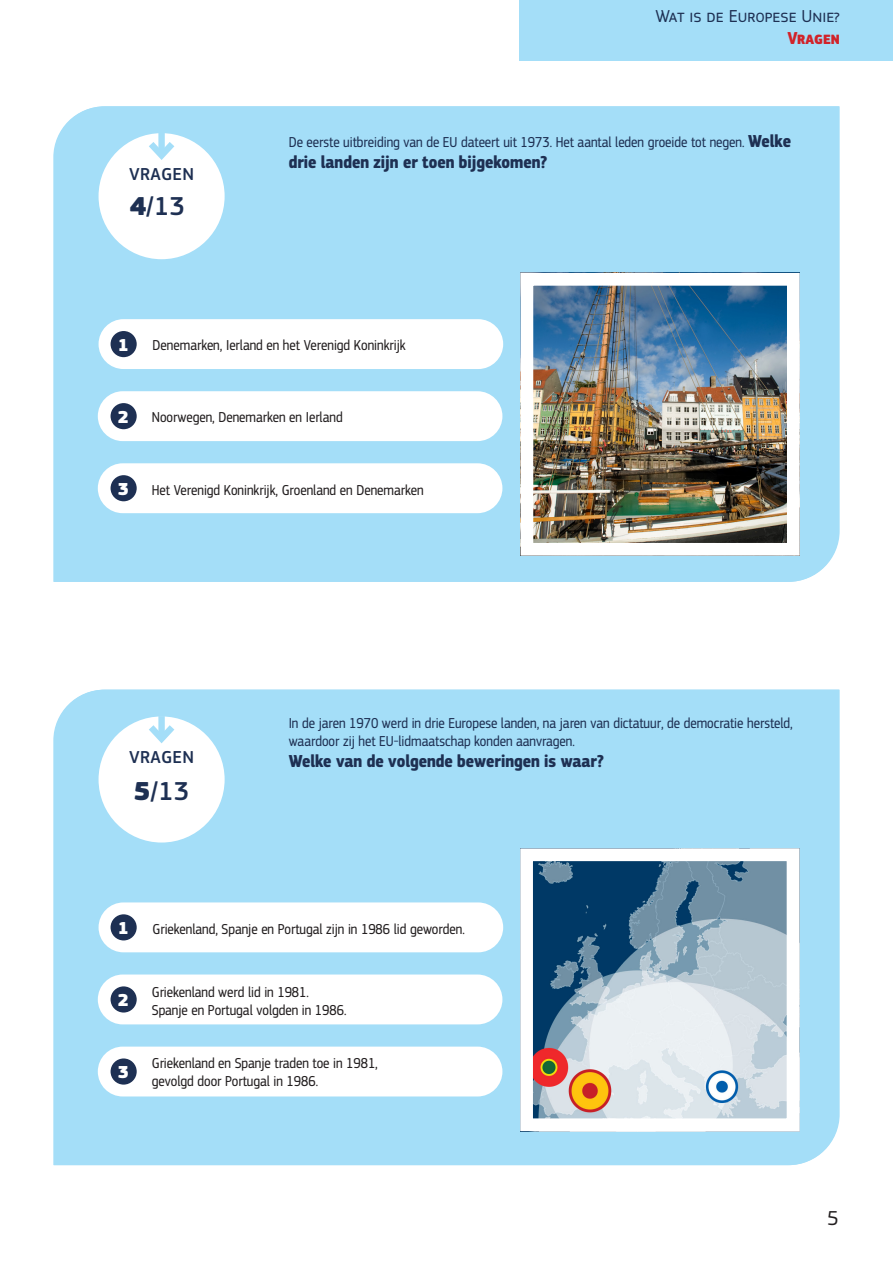
<style>
.page{position:relative;width:893px;height:1263px;background:#fff}
.page>*{position:absolute;margin:0;border:0;box-sizing:border-box;transform-origin:0 0}
.t1{font:500 27px "EC Square Sans Pro";color:#1e3053}
.t2{font:21px "EC Square Sans Pro";color:#231f20}
.t3{font:700 18px "EC Square Sans Cond Pro";color:#1e3053}
.t4{font:500 18px "EC Square Sans Pro";letter-spacing:.01em;color:#1e3053}
.t5{font:18px "EC Square Sans Pro";color:#1e3053}
.t6{font:700 18px "EC Square Sans Cond Pro";color:#d1232a}
.t7{font:900 18px "EC Square Sans Pro Extra";color:#fff}
.t8{font:15px "EC Square Sans Cond Pro";color:#231f20}
.t9{font:15px/18px "EC Square Sans Cond Pro";color:#1e3053}
.s1{font-family:"EC Square Sans Pro Extra";font-weight:900}
.s2{font-weight:700;font-size:18px}
</style>
<div class="page">
<div style="left:519px;top:0;width:374px;height:61px;background:#a4def8"></div>
<div style="left:53px;top:690px;width:786px;height:475px;background:#a4def8"></div>
<div style="left:53px;top:106px;width:786px;height:476px;background:#a4def8"></div>
<div style="left:99px;top:319px;width:404px;height:50px;background:#fff;border-radius:25px"></div>
<div style="left:98px;top:463px;width:404px;height:50px;background:#fff;border-radius:25px"></div>
<div style="left:98px;top:391px;width:404px;height:50px;background:#fff;border-radius:25px"></div>
<div style="left:111px;top:331px;width:26px;height:26px;background:#1e3053;border-radius:50%"></div>
<div style="left:111px;top:403px;width:26px;height:26px;background:#1e3053;border-radius:50%"></div>
<div style="left:111px;top:475px;width:26px;height:26px;background:#1e3053;border-radius:50%"></div>
<div style="left:99px;top:133px;width:126px;height:126px;background:#fff;border-radius:50%"></div>
<div style="left:158px;top:133px;width:7px;height:22px;background:#a4def8"></div>
<svg style="left:142px;top:135px;width:40px;height:25px"></svg>
<img style="left:534px;top:287px;width:252px;height:255px">
<div style="left:520px;top:273px;width:280px;height:283px;border:13px solid #fff"></div>
<div style="left:99px;top:902px;width:404px;height:50px;background:#fff;border-radius:25px"></div>
<div style="left:98px;top:1046px;width:404px;height:50px;background:#fff;border-radius:25px"></div>
<div style="left:98px;top:974px;width:404px;height:50px;background:#fff;border-radius:25px"></div>
<div style="left:111px;top:914px;width:26px;height:26px;background:#1e3053;border-radius:50%"></div>
<div style="left:99px;top:716px;width:126px;height:126px;background:#fff;border-radius:50%"></div>
<div style="left:111px;top:986px;width:26px;height:26px;background:#1e3053;border-radius:50%"></div>
<div style="left:111px;top:1058px;width:26px;height:26px;background:#1e3053;border-radius:50%"></div>
<div style="left:158px;top:716px;width:7px;height:23px;background:#a4def8"></div>
<svg style="left:142px;top:718px;width:40px;height:26px"></svg>
<img style="left:534px;top:862px;width:251px;height:255px">
<div style="left:520px;top:848px;width:279px;height:283px;border:13px solid #fff"></div>
<p class="t4" style="left:129px;top:164px;width:67px">VRAGEN</p>
<p class="t1" style="left:130px;top:191px;width:57px"><span class="s1">4</span>/13</p>
<p class="t4" style="left:136px;top:164px;width:54px">VRAAG</p>
<p class="t5" style="left:655px;top:6px;width:186px">Wat is de Europese Unie?</p>
<p class="t6" style="left:787px;top:27px;width:54px">Vragen</p>
<p class="t9" style="left:289px;top:133px;width:504px">De eerste uitbreiding van de EU dateert uit 1973. Het aantal leden groeide tot negen. <span class="s2">Welke</span></p>
<p class="t3" style="left:289px;top:151px;width:260px">drie landen zijn er toen bijgekomen?</p>
<p class="t7" style="left:118px;top:334px;width:13px">1</p>
<p class="t8" style="left:153px;top:336px;width:255px">Denemarken, Ierland en het Verenigd Koninkrijk</p>
<p class="t7" style="left:118px;top:406px;width:13px">2</p>
<p class="t8" style="left:152px;top:408px;width:192px">Noorwegen, Denemarken en Ierland</p>
<p class="t7" style="left:118px;top:478px;width:13px">3</p>
<p class="t8" style="left:152px;top:481px;width:273px">Het Verenigd Koninkrijk, Groenland en Denemarken</p>
<p class="t9" style="left:289px;top:714px;width:506px">In de jaren 1970 werd in drie Europese landen, na jaren van dictatuur, de democratie hersteld, waardoor zij het EU-lidmaatschap konden aanvragen.</p>
<p class="t4" style="left:129px;top:747px;width:67px">VRAGEN</p>
<p class="t3" style="left:289px;top:750px;width:317px">Welke van de volgende beweringen is waar?</p>
<p class="t1" style="left:134px;top:775px;width:57px"><span class="s1">5</span>/13</p>
<p class="t4" style="left:136px;top:747px;width:54px">VRAAG</p>
<p class="t7" style="left:118px;top:917px;width:13px">1</p>
<p class="t7" style="left:118px;top:989px;width:13px">2</p>
<p class="t7" style="left:118px;top:1061px;width:13px">3</p>
<p class="t8" style="left:153px;top:920px;width:314px">Griekenland, Spanje en Portugal zijn in 1986 lid geworden.</p>
<p class="t8" style="left:152px;top:984px;width:159px">Griekenland werd lid in 1981.</p>
<p class="t8" style="left:152px;top:1002px;width:196px">Spanje en Portugal volgden in 1986.</p>
<p class="t8" style="left:152px;top:1055px;width:228px">Griekenland en Spanje traden toe in 1981,</p>
<p class="t8" style="left:152px;top:1073px;width:168px">gevolgd door Portugal in 1986.</p>
<h2 class="t2" style="left:827px;top:1205px;width:13px">5</h2>
</div>
